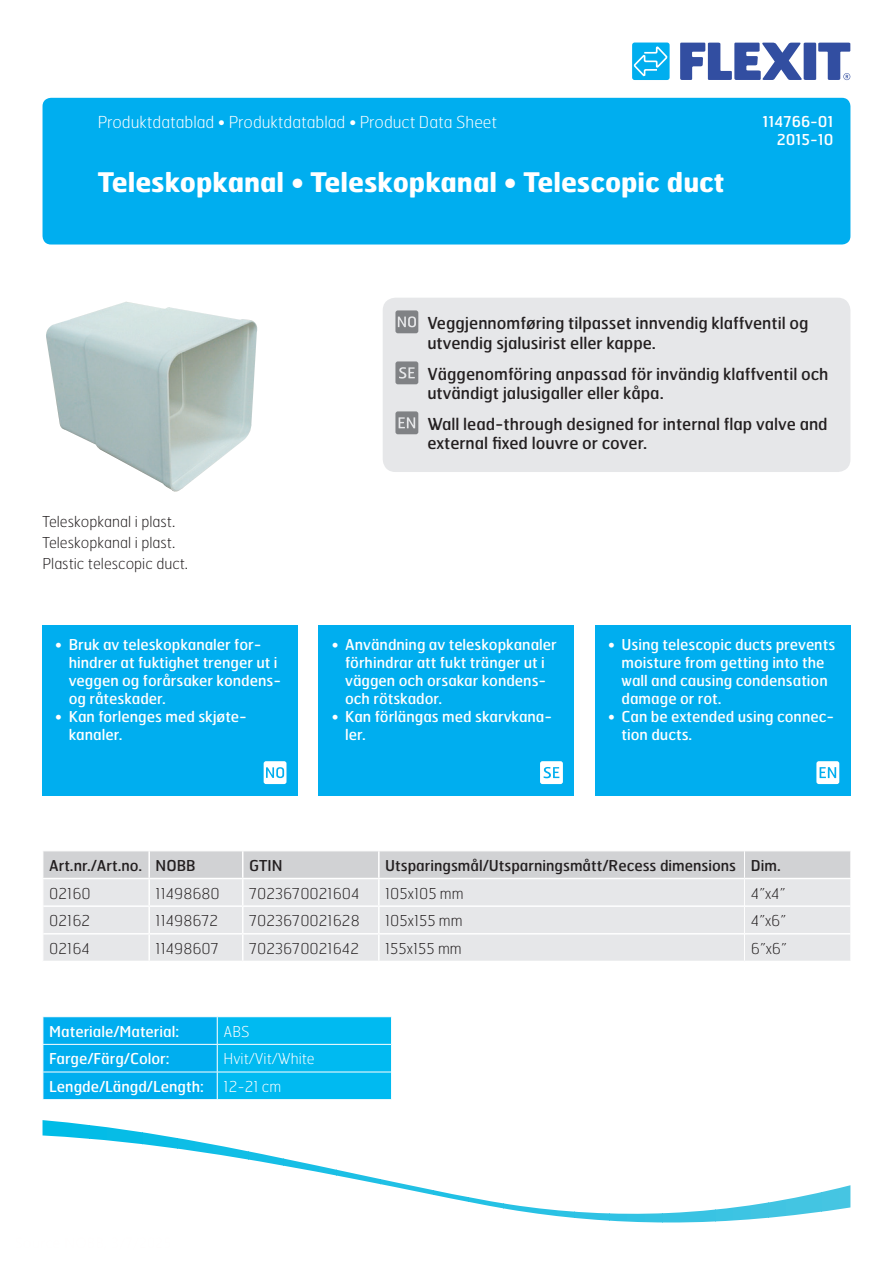
<style>
.page{position:relative;width:893px;height:1263px;background:#fff}
.page>*{position:absolute;margin:0;border:0;box-sizing:border-box;transform-origin:0 0}
.t1{font:700 27px "Hermes";color:#fff}
.t2{font:16.5px/19px "Hermes";color:#231f20}
.t3{font:100 16.5px "Hermes";color:#fff}
.t4{font:15px/18px "Hermes";color:#fff}
.t5{font:100 15px/21px "Hermes";color:#231f20}
.t6{font:15px "Hermes";color:#231f20}
.t7{font:100 15px "Hermes";color:#fff}
</style>
<div class="page">
<div style="left:43px;top:98px;width:807px;height:146px;background:#00aeef;border-radius:9px"></div>
<svg style="left:680px;top:43px;width:170px;height:37px"></svg>
<div style="left:632px;top:43px;width:38px;height:37px;background:#00aeef;border-radius:3px"></div>
<svg style="left:632px;top:45px;width:36px;height:31px"></svg>
<svg style="left:839px;top:1185px;width:11px;height:25px"></svg>
<svg style="left:821px;top:1188px;width:18px;height:24px"></svg>
<svg style="left:786px;top:1192px;width:35px;height:24px"></svg>
<svg style="left:768px;top:1199px;width:18px;height:19px"></svg>
<svg style="left:751px;top:1202px;width:17px;height:18px"></svg>
<svg style="left:733px;top:1205px;width:18px;height:16px"></svg>
<svg style="left:715px;top:1207px;width:18px;height:15px"></svg>
<svg style="left:680px;top:1209px;width:35px;height:13px"></svg>
<svg style="left:662px;top:1212px;width:18px;height:10px"></svg>
<svg style="left:645px;top:1213px;width:17px;height:9px"></svg>
<svg style="left:627px;top:1213px;width:18px;height:9px"></svg>
<svg style="left:610px;top:1213px;width:17px;height:9px"></svg>
<svg style="left:574px;top:1211px;width:36px;height:10px"></svg>
<svg style="left:557px;top:1210px;width:17px;height:8px"></svg>
<svg style="left:539px;top:1208px;width:18px;height:8px"></svg>
<svg style="left:504px;top:1203px;width:35px;height:11px"></svg>
<svg style="left:354px;top:1173px;width:26px;height:11px"></svg>
<svg style="left:336px;top:1169px;width:18px;height:10px"></svg>
<svg style="left:319px;top:1166px;width:17px;height:10px"></svg>
<svg style="left:283px;top:1158px;width:36px;height:14px"></svg>
<svg style="left:266px;top:1155px;width:17px;height:11px"></svg>
<svg style="left:248px;top:1151px;width:18px;height:12px"></svg>
<svg style="left:213px;top:1144px;width:35px;height:16px"></svg>
<svg style="left:195px;top:1141px;width:18px;height:13px"></svg>
<svg style="left:178px;top:1138px;width:17px;height:14px"></svg>
<svg style="left:160px;top:1135px;width:18px;height:14px"></svg>
<svg style="left:142px;top:1132px;width:18px;height:15px"></svg>
<svg style="left:107px;top:1127px;width:35px;height:17px"></svg>
<svg style="left:89px;top:1125px;width:18px;height:16px"></svg>
<svg style="left:72px;top:1123px;width:17px;height:16px"></svg>
<svg style="left:43px;top:1120px;width:29px;height:18px"></svg>
<svg style="left:43px;top:851px;width:808px;height:110px;background:#e2e3e5"></svg>
<svg style="left:43px;top:1017px;width:349px;height:83px;background:#0bb7f0"></svg>
<div style="left:383px;top:298px;width:467px;height:174px;background:#e6e7e9;border-radius:13px"></div>
<svg style="left:395px;top:361px;width:23px;height:23px"></svg>
<svg style="left:395px;top:310px;width:23px;height:23px"></svg>
<svg style="left:395px;top:411px;width:23px;height:23px"></svg>
<div style="left:319px;top:625px;width:255px;height:170px;background:#00aeef"></div>
<div style="left:43px;top:625px;width:255px;height:170px;background:#00aeef"></div>
<div style="left:595px;top:625px;width:255px;height:170px;background:#00aeef"></div>
<img style="left:46px;top:302px;width:212px;height:190px">
<p class="t3" style="left:98px;top:112px;width:401px">Produktdatablad • Produktdatablad • Product Data Sheet</p>
<p class="t4" style="left:763px;top:112px;width:72px;text-align:right">114766-01<br>2015-10</p>
<h1 class="t1" style="left:98px;top:165px;width:628px">Teleskopkanal • Teleskopkanal • Telescopic duct</h1>
<p class="t5" style="left:43px;top:511px;width:147px">Teleskopkanal i plast.<br>Teleskopkanal i plast.<br>Plastic telescopic duct.</p>
<p class="t4" style="left:69px;top:635px;width:214px;text-indent:-14px">• Bruk av teleskopkanaler for&shy;hindrer at fuktighet trenger ut i veggen og forårsaker kondens&shy;og råteskader.</p>
<p class="t4" style="left:69px;top:707px;width:180px;text-indent:-14px">• Kan forlenges med skjøte&shy;kanaler.</p>
<p class="t2" style="left:427px;top:312px;width:383px;line-height:19.8px">Veggjennomføring tilpasset innvendig klaffventil og utvendig sjalusirist eller kappe.</p>
<p class="t2" style="left:427px;top:364px;width:403px">Väggenomföring anpassad för invändig klaffventil och utvändigt jalusigaller eller kåpa.</p>
<p class="t2" style="left:427px;top:414px;width:402px">Wall lead-through designed for internal flap valve and external fixed louvre or cover.</p>
<p class="t4" style="left:345px;top:635px;width:213px;text-indent:-14px">• Användning av teleskopkanaler förhindrar att fukt tränger ut i väggen och orsakar kondens&shy;och rötskador.</p>
<p class="t4" style="left:345px;top:707px;width:209px;text-indent:-14px">• Kan förlängas med skarvkana&shy;ler.</p>
<p class="t4" style="left:622px;top:635px;width:215px;text-indent:-14px">• Using telescopic ducts prevents moisture from getting into the wall and causing condensation damage or rot.</p>
<p class="t4" style="left:622px;top:707px;width:214px;text-indent:-14px">• Can be extended using connec&shy;tion ducts.</p>
<p class="t6" style="left:49px;top:856px;width:148px">Art.nr./Art.no. NOBB</p>
<p class="t6" style="left:249px;top:856px;width:35px">GTIN</p>
<p class="t6" style="left:385px;top:856px;width:397px">Utsparingsmål/Utsparningsmått/Recess dimensions Dim.</p>
<p class="t5" style="left:49px;top:882px;width:43px">02160</p>
<p class="t5" style="left:156px;top:882px;width:66px">11498680</p>
<p class="t5" style="left:249px;top:882px;width:112px">7023670021604</p>
<p class="t5" style="left:385px;top:882px;width:80px">105x105 mm</p>
<p class="t5" style="left:751px;top:882px;width:36px">4”x4”</p>
<p class="t5" style="left:49px;top:910px;width:43px">02162</p>
<p class="t5" style="left:156px;top:910px;width:64px">11498672</p>
<p class="t5" style="left:249px;top:910px;width:112px">7023670021628</p>
<p class="t5" style="left:385px;top:910px;width:79px">105x155 mm</p>
<p class="t5" style="left:751px;top:910px;width:37px">4”x6”</p>
<p class="t5" style="left:49px;top:937px;width:42px">02164</p>
<p class="t5" style="left:156px;top:937px;width:65px">11498607</p>
<p class="t5" style="left:249px;top:937px;width:112px">7023670021642</p>
<p class="t5" style="left:385px;top:937px;width:78px">155x155 mm</p>
<p class="t5" style="left:751px;top:937px;width:37px">6”x6”</p>
<p class="t4" style="left:49px;top:1022px;width:131px">Materiale/Material:</p>
<p class="t7" style="left:224px;top:1022px;width:28px">ABS</p>
<p class="t4" style="left:49px;top:1049px;width:122px">Farge/Färg/Color:</p>
<p class="t7" style="left:224px;top:1049px;width:93px">Hvit/Vit/White</p>
<p class="t4" style="left:49px;top:1077px;width:156px">Lengde/Längd/Length:</p>
<p class="t7" style="left:224px;top:1077px;width:59px">12-21 cm</p>
</div>
